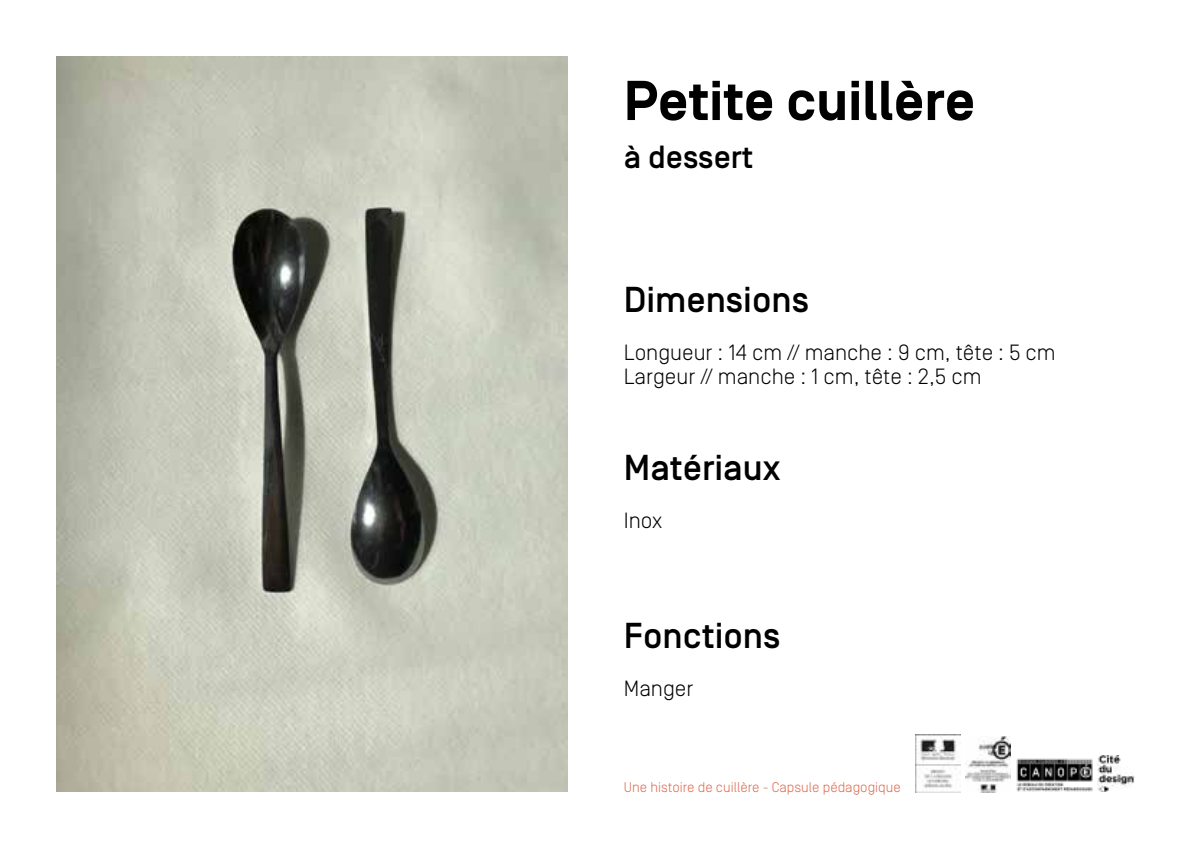
<style>
.page{position:relative;width:1191px;height:845px;background:#fff}
.page>*{position:absolute;margin:0;border:0;box-sizing:border-box;transform-origin:0 0}
.t1{font:700 56px "Simplon BP";color:#000}
.t2{font:500 36px "Simplon BP";color:#000}
.t3{font:500 32px "Simplon BP";color:#000}
.t4{font:300 22px/24px "Simplon BP";color:#000}
.t5{font:300 14px "Simplon BP";color:#dc674c}
</style>
<div class="page">
<img style="left:57px;top:56px;width:510px;height:735px">
<img style="left:1016px;top:758px;width:77px;height:34px">
<img style="left:916px;top:735px;width:45px;height:57px">
<img style="left:965px;top:736px;width:45px;height:56px">
<img style="left:1098px;top:756px;width:36px;height:36px">
<h1 class="t1" style="left:624px;top:69px;width:353px">Petite cuillère</h1>
<h3 class="t3" style="left:624px;top:139px;width:131px">à dessert</h3>
<h2 class="t2" style="left:624px;top:279px;width:187px">Dimensions</h2>
<p class="t4" style="left:624px;top:340px;width:433px">Longueur : 14 cm // manche : 9 cm, tête : 5 cm<br>Largeur // manche : 1 cm, tête : 2,5 cm</p>
<h2 class="t2" style="left:624px;top:447px;width:158px">Matériaux</h2>
<p class="t4" style="left:624px;top:508px;width:40px">Inox</p>
<h2 class="t2" style="left:624px;top:615px;width:158px">Fonctions</h2>
<p class="t4" style="left:624px;top:676px;width:71px">Manger</p>
<p class="t5" style="left:624px;top:779px;width:278px">Une histoire de cuillère - Capsule pédagogique</p>
</div>
